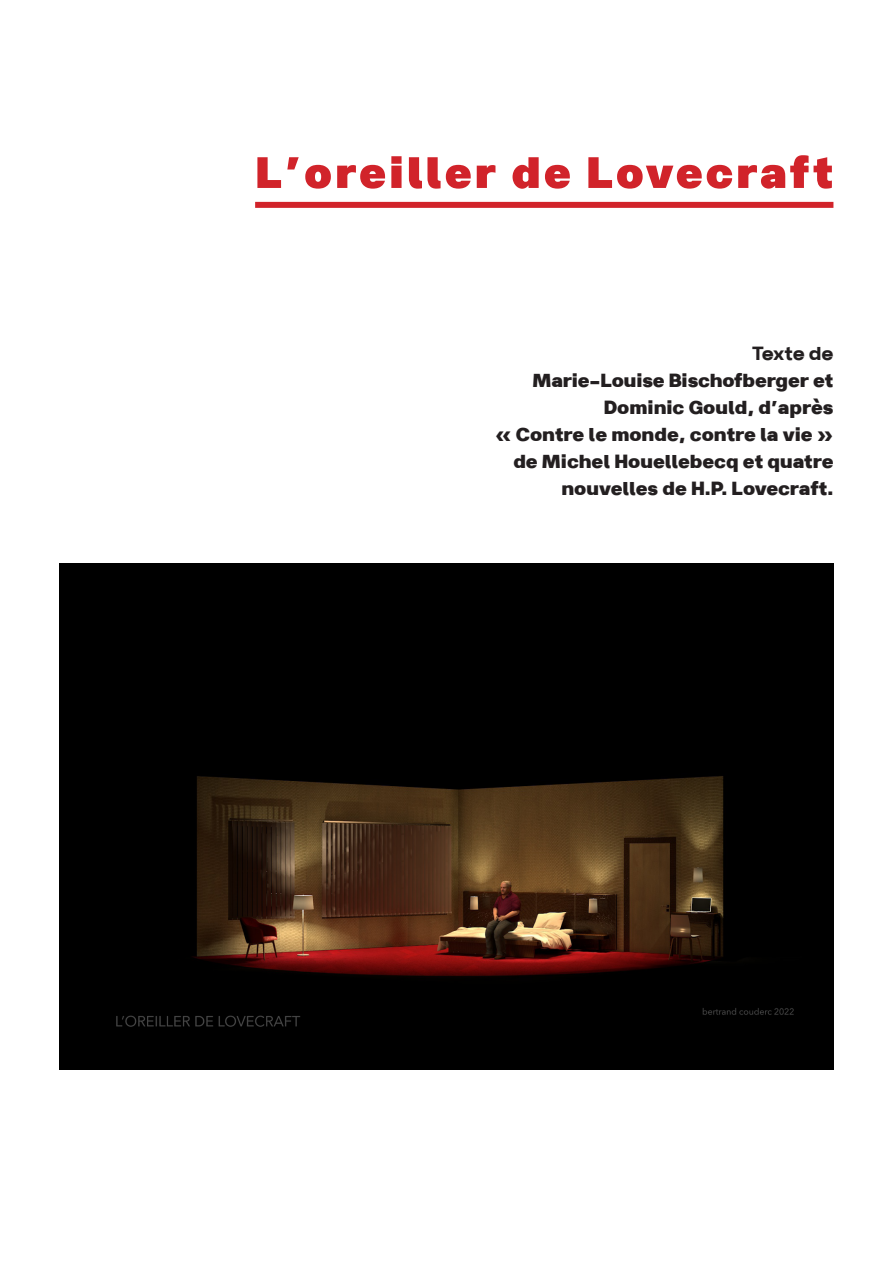
<style>
.page{position:relative;width:893px;height:1263px;background:#fff}
.page>*{position:absolute;margin:0;border:0;box-sizing:border-box;transform-origin:0 0}
.t1{font:900 52.5px "Breul Grotesk A";letter-spacing:.05em;color:#d1232a}
.t2{font:800 22.5px/27px "Breul Grotesk A";color:#231f20;text-align:right}
.t3{font:22.5px "Breul Grotesk A";letter-spacing:-.015em;color:#231f20}
</style>
<div class="page">
<img style="left:60px;top:563px;width:773px;height:506px">
<div style="left:255px;top:202px;width:578px;height:6px;background:#d1232a"></div>
<h1 class="t1" style="left:255px;top:138px;width:580px">L’oreiller de Lovecraft</h1>
<p class="t3" style="left:752px;top:339px;width:83px">Texte de</p>
<p class="t2" style="left:495px;top:366px;width:340px">Marie-Louise Bischofberger et<br>Dominic Gould, d’après<br>« Contre le monde, contre la vie » de Michel Houellebecq et quatre nouvelles de H.P. Lovecraft.</p>
</div>
